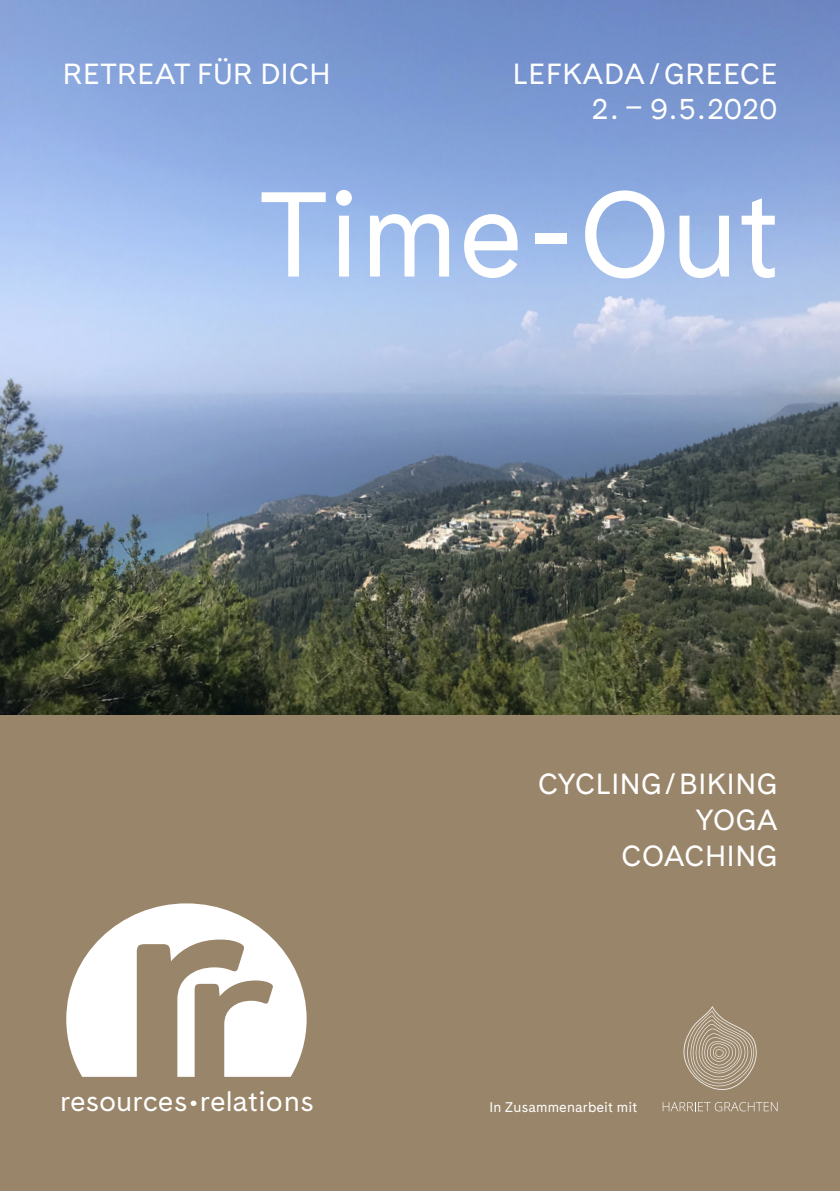
<style>
.page{position:relative;width:840px;height:1191px;background:#fff}
.page>*{position:absolute;margin:0;border:0;box-sizing:border-box;transform-origin:0 0}
.t1{font:120px "Cadiz";color:#fff}
.t2{font:29px/36px "Cadiz";letter-spacing:.02em;color:#fff;text-align:right}
.t3{font:27.6px "Cadiz";color:#fff;scale:1.04 1}
.t4{font:14px "Cadiz";letter-spacing:.01em;color:#fff}
</style>
<div class="page">
<img style="left:0;top:0;width:839px;height:715px">
<div style="left:0;top:715px;width:839px;height:476px;background:#998569"></div>
<svg style="left:66px;top:903px;width:240px;height:173px;fill:#fff"></svg>
<svg style="left:683px;top:1006px;width:73px;height:84px"></svg>
<svg style="left:662px;top:1102px;width:115px;height:9px"></svg>
<p class="t2" style="left:63px;top:58px;width:269px">RETREAT FÜR DICH</p>
<p class="t2" style="left:512px;top:58px;width:266px">LEFKADA/GREECE</p>
<p class="t2" style="left:591px;top:92px;width:187px">2. – 9.5.2020</p>
<h1 class="t1" style="left:259px;top:162px;width:521px">Time-Out</h1>
<p class="t3" style="left:60px;top:1085px;width:245px">resources•relations</p>
<p class="t2" style="left:537px;top:767px;width:241px">CYCLING/BIKING<br>YOGA<br>COACHING</p>
<p class="t4" style="left:489px;top:1098px;width:149px">In Zusammenarbeit mit</p>
</div>
